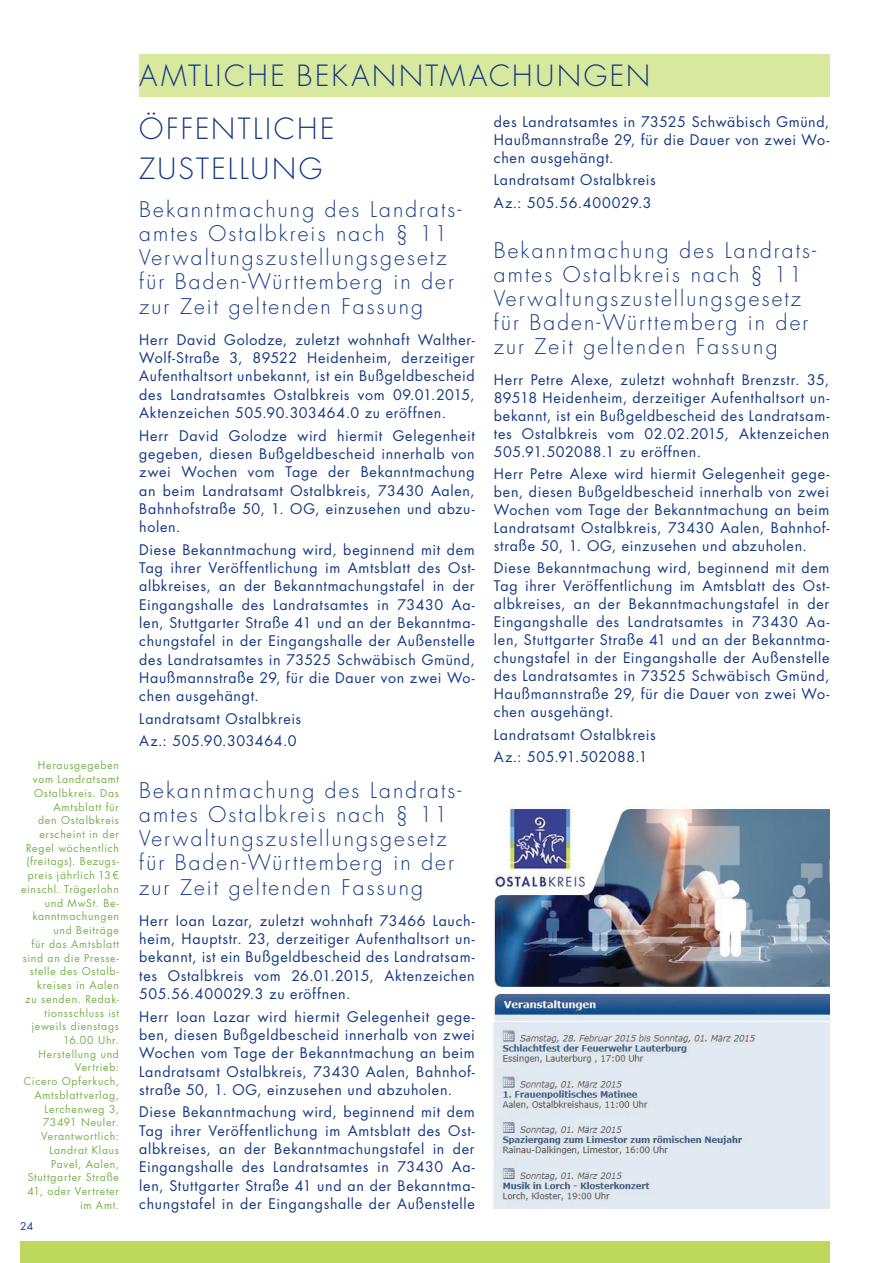
<style>
.page{position:relative;width:893px;height:1263px;background:#fff}
.page>*{position:absolute;margin:0;border:0;box-sizing:border-box;transform-origin:0 0}
.t1{font:300 28.5px "Futura Std";letter-spacing:.095em;color:#143982}
.t2{font:300 28.5px "Futura Std";letter-spacing:.115em;color:#143982}
.t3{font:300 21px/24.3px "Futura Std";letter-spacing:.1em;color:#143982}
.t4{font:14.25px/18.3px "Futura Std";letter-spacing:.045em;color:#143982;text-align:justify}
.t5{font:10.5px/13.8px "Futura Std";letter-spacing:.07em;color:#74b04a;text-align:right}
.t6{font:10.5px "Futura Std";color:#143982}
</style>
<div class="page">
<div style="left:20px;top:1242px;width:809px;height:21px;background:#bdd85c"></div>
<div style="left:139px;top:54px;width:690px;height:43px;background:#d8e89f"></div>
<img style="left:493px;top:806px;width:336px;height:214px">
<img style="left:493px;top:1022px;width:336px;height:187px">
<p class="t5" style="left:21px;top:759px;width:99px">Herausgegeben vom Landratsamt<br>Ostalbkreis. Das<br>Amtsblatt für<br>den Ostalbkreis erscheint in der<br>Regel wöchentlich (freitags). Bezugs&shy;preis jährlich 13€ einschl. Trägerlohn und MwSt. Be&shy;kanntmachungen und Beiträge<br>für das Amtsblatt sind an die Presse&shy;stelle des Ostalb&shy;kreises in Aalen<br>zu senden. Redak&shy;tionsschluss ist jeweils dienstags<br>16.00 Uhr.<br>Herstellung und<br>Vertrieb:<br>Cicero Opferkuch,<br>Amtsblattverlag,<br>Lerchenweg 3,<br>73491 Neuler.<br>Verantwortlich:<br>Landrat Klaus<br>Pavel, Aalen,<br>Stuttgarter Straße<br>41, oder Vertreter im Amt.</p>
<p class="t6" style="left:20px;top:1219px;width:15px">24</p>
<h1 class="t2" style="left:139px;top:58px;width:224px">AMTLI CHE BEKANNT</h1>
<h1 class="t1" style="left:440px;top:58px;width:177px">MACHUNGEN</h1>
<h1 class="t1" style="left:139px;top:111px;width:34px">ÖFFENTLI</h1>
<h1 class="t1" style="left:274px;top:111px;width:58px">CHE</h1>
<h1 class="t1" style="left:139px;top:152px;width:44px">ZUSTELL</h1>
<h1 class="t1" style="left:251px;top:152px;width:73px">UNG</h1>
<h2 class="t3" style="left:139px;top:197px;width:324px">Bekanntmachung des Landrats&shy;amtes Ostalbkreis nach § 11<br>Verwaltungszustellungsgesetz für Baden-Württemberg in der zur Zeit geltenden Fassung</h2>
<p class="t4" style="left:139px;top:331px;width:337px">Herr David Golodze, zuletzt wohnhaft Walther-Wolf-Straße 3, 89522 Heidenheim, derzeitiger Aufenthaltsort unbekannt, ist ein Bußgeldbescheid des Landratsamtes Ostalbkreis vom 09.01.2015, Aktenzeichen 505.90.303464.0 zu eröffnen.</p>
<p class="t4" style="left:139px;top:426px;width:337px">Herr David Golodze wird hiermit Gelegenheit gegeben, diesen Bußgeldbescheid innerhalb von zwei Wochen vom Tage der Bekanntmachung an beim Landratsamt Ostalbkreis, 73430 Aalen, Bahnhofstraße 50, 1. OG, einzusehen und abzu&shy;holen.</p>
<p class="t4" style="left:139px;top:540px;width:337px">Diese Bekanntmachung wird, beginnend mit dem Tag ihrer Veröffentlichung im Amtsblatt des Ost&shy;albkreises, an der Bekanntmachungstafel in der Eingangshalle des Landratsamtes in 73430 Aa&shy;len, Stuttgarter Straße 41 und an der Bekanntma&shy;chungstafel in der Eingangshalle der Außenstelle des Landratsamtes in 73525 Schwäbisch Gmünd, Haußmannstraße 29, für die Dauer von zwei Wo&shy;chen ausgehängt.</p>
<p class="t4" style="left:139px;top:707px;width:163px;line-height:22.5px">Landratsamt Ostalbkreis<br>Az.: 505.90.303464.0</p>
<h2 class="t3" style="left:139px;top:778px;width:324px">Bekanntmachung des Landrats&shy;amtes Ostalbkreis nach § 11<br>Verwaltungszustellungsgesetz für Baden-Württemberg in der zur Zeit geltenden Fassung</h2>
<p class="t4" style="left:139px;top:911px;width:337px">Herr Ioan Lazar, zuletzt wohnhaft 73466 Lauch&shy;heim, Hauptstr. 23, derzeitiger Aufenthaltsort un&shy;bekannt, ist ein Bußgeldbescheid des Landratsam&shy;tes Ostalbkreis vom 26.01.2015, Aktenzeichen 505.56.400029.3 zu eröffnen.</p>
<p class="t4" style="left:139px;top:1007px;width:337px">Herr Ioan Lazar wird hiermit Gelegenheit gege&shy;ben, diesen Bußgeldbescheid innerhalb von zwei Wochen vom Tage der Bekanntmachung an beim Landratsamt Ostalbkreis, 73430 Aalen, Bahnhof&shy;straße 50, 1. OG, einzusehen und abzuholen.</p>
<p class="t4" style="left:139px;top:1103px;width:337px">Diese Bekanntmachung wird, beginnend mit dem Tag ihrer Veröffentlichung im Amtsblatt des Ost&shy;albkreises, an der Bekanntmachungstafel in der Eingangshalle des Landratsamtes in 73430 Aa&shy;len, Stuttgarter Straße 41 und an der Bekanntma&shy;chungstafel in der Eingangshalle der Außenstelle</p>
<p class="t4" style="left:494px;top:113px;width:337px">des Landratsamtes in 73525 Schwäbisch Gmünd, Haußmannstraße 29, für die Dauer von zwei Wo&shy;chen ausgehängt.</p>
<p class="t4" style="left:494px;top:169px;width:163px;line-height:22.2px">Landratsamt Ostalbkreis<br>Az.: 505.56.400029.3</p>
<h2 class="t3" style="left:494px;top:239px;width:324px">Bekanntmachung des Landrats&shy;amtes Ostalbkreis nach § 11<br>Verwaltungszustellungsgesetz für Baden-Württemberg in der zur Zeit geltenden Fassung</h2>
<p class="t4" style="left:494px;top:371px;width:337px">Herr Petre Alexe, zuletzt wohnhaft Brenzstr. 35, 89518 Heidenheim, derzeitiger Aufenthaltsort un&shy;bekannt, ist ein Bußgeldbescheid des Landratsam&shy;tes Ostalbkreis vom 02.02.2015, Aktenzeichen 505.91.502088.1 zu eröffnen.</p>
<p class="t4" style="left:494px;top:465px;width:337px">Herr Petre Alexe wird hiermit Gelegenheit gege&shy;ben, diesen Bußgeldbescheid innerhalb von zwei Wochen vom Tage der Bekanntmachung an beim Landratsamt Ostalbkreis, 73430 Aalen, Bahnhof&shy;straße 50, 1. OG, einzusehen und abzuholen.</p>
<p class="t4" style="left:494px;top:559px;width:337px">Diese Bekanntmachung wird, beginnend mit dem Tag ihrer Veröffentlichung im Amtsblatt des Ost&shy;albkreises, an der Bekanntmachungstafel in der Eingangshalle des Landratsamtes in 73430 Aa&shy;len, Stuttgarter Straße 41 und an der Bekanntma&shy;chungstafel in der Eingangshalle der Außenstelle des Landratsamtes in 73525 Schwäbisch Gmünd, Haußmannstraße 29, für die Dauer von zwei Wo&shy;chen ausgehängt.</p>
<p class="t4" style="left:494px;top:723px;width:163px;line-height:22.2px">Landratsamt Ostalbkreis<br>Az.: 505.91.502088.1</p>
</div>
